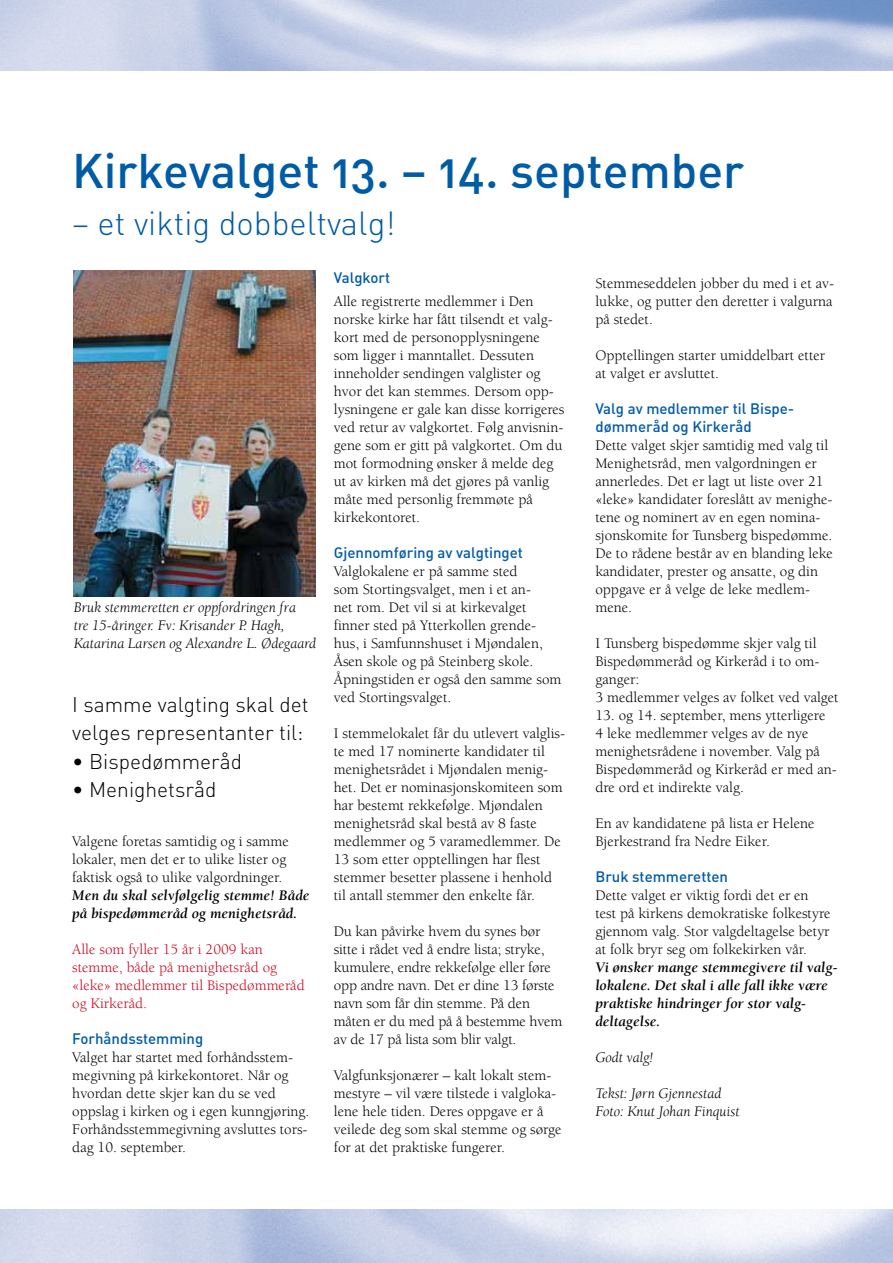
<style>
.page{position:relative;width:893px;height:1263px;background:#fff}
.page>*{position:absolute;margin:0;border:0;box-sizing:border-box;transform-origin:0 0}
.t1{font:48px "DIN Medium Alternate";color:#005ba6}
.t2{font:33px "DIN Light Alternate";color:#005ba6}
.t3{font:21px/28.5px "DIN Light Alternate";color:#000}
.t4{font:15px/18px "Berkeley Std";color:#000}
.t5{font:italic 700 15px/18px "Berkeley Std";color:#000}
.t6{font:italic 15px/18px "Berkeley Std";color:#000}
.t7{font:15px/18px "DIN Medium Alternate";color:#005ba6}
.t8{font:15px/18px "Berkeley Std";color:#cd071e}
</style>
<div class="page">
<svg style="left:0;top:1209px;width:893px;height:54px;background:#d1d8eb"></svg>
<svg style="left:0;top:0;width:893px;height:71px;background:#c7d0e7"></svg>
<img style="left:74px;top:270px;width:242px;height:326px">
<h1 class="t1" style="left:72px;top:140px;width:673px">Kirkevalget 13. – 14. september</h1>
<h2 class="t2" style="left:72px;top:203px;width:325px">– et viktig dobbeltvalg!</h2>
<p class="t7" style="left:334px;top:268px;width:58px">Valgkort</p>
<p class="t4" style="left:334px;top:293px;width:232px">Alle registrerte medlemmer i Den norske kirke har fått tilsendt et valg&shy;kort med de personopplysningene som ligger i manntallet. Dessuten inneholder sendingen valglister og hvor det kan stemmes. Dersom opp&shy;lysningene er gale kan disse korrigeres ved retur av valgkortet. Følg anvisnin&shy;gene som er gitt på valgkortet. Om du mot formodning ønsker å melde deg ut av kirken må det gjøres på vanlig måte med personlig fremmøte på kirkekontoret.</p>
<p class="t7" style="left:334px;top:543px;width:191px">Gjennomføring av valgtinget</p>
<p class="t4" style="left:334px;top:563px;width:229px">Valglokalene er på samme sted<br>som Stortingsvalget, men i et an-<br>net rom. Det vil si at kirkevalget finner sted på Ytterkollen grende&shy;hus, i Samfunnshuset i Mjøndalen,<br>Åsen skole og på Steinberg skole.<br>Åpningstiden er også den samme som ved Stortingsvalget.</p>
<p class="t4" style="left:334px;top:725px;width:233px">I stemmelokalet får du utlevert valglis&shy;te med 17 nominerte kandidater til menighetsrådet i Mjøndalen menig&shy;het. Det er nominasjonskomiteen som har bestemt rekkefølge. Mjøndalen menighetsråd skal bestå av 8 faste medlemmer og 5 varamedlemmer. De 13 som etter opptellingen har flest stemmer besetter plassene i henhold til antall stemmer den enkelte får.</p>
<p class="t4" style="left:334px;top:923px;width:230px">Du kan påvirke hvem du synes bør sitte i rådet ved å endre lista; stryke, kumulere, endre rekkefølge eller føre opp andre navn. Det er dine 13 første navn som får din stemme. På den måten er du med på å bestemme hvem av de 17 på lista som blir valgt.</p>
<p class="t4" style="left:334px;top:1067px;width:229px">Valgfunksjonærer – kalt lokalt stem&shy;mestyre – vil være tilstede i valgloka&shy;lene hele tiden. Deres oppgave er å veilede deg som skal stemme og sørge for at det praktiske fungerer.</p>
<p class="t4" style="left:595px;top:275px;width:240px;text-align:justify">Stemmeseddelen jobber du med i et av&shy;lukke, og putter den deretter i valgurna på stedet.</p>
<p class="t4" style="left:595px;top:347px;width:231px">Opptellingen starter umiddelbart etter at valget er avsluttet.</p>
<p class="t7" style="left:595px;top:399px;width:200px">Valg av medlemmer til Bispe&shy;dømmeråd og Kirkeråd</p>
<p class="t4" style="left:595px;top:437px;width:239px">Dette valget skjer samtidig med valg til Menighetsråd, men valgordningen er annerledes. Det er lagt ut liste over 21 «leke» kandidater foreslått av menighe&shy;tene og nominert av en egen nomina&shy;sjonskomite for Tunsberg bispedømme.<br>De to rådene består av en blanding leke kandidater, prester og ansatte, og din oppgave er å velge de leke medlem&shy;mene.</p>
<p class="t4" style="left:595px;top:635px;width:245px">I Tunsberg bispedømme skjer valg til<br>Bispedømmeråd og Kirkeråd i to om&shy;ganger:<br>3 medlemmer velges av folket ved valget</p>
<p class="t4" style="left:595px;top:707px;width:243px">13. og 14. september, mens ytterligere 4 leke medlemmer velges av de nye menighetsrådene i november. Valg på Bispedømmeråd og Kirkeråd er med an&shy;dre ord et indirekte valg.</p>
<p class="t4" style="left:595px;top:815px;width:221px">En av kandidatene på lista er Helene<br>Bjerkestrand fra Nedre Eiker.</p>
<p class="t7" style="left:595px;top:867px;width:134px">B ruk stemmeretten</p>
<p class="t4" style="left:595px;top:887px;width:237px">Dette valget er viktig fordi det er en test på kirkens demokratiske folkestyre gjennom valg. Stor valgdeltagelse betyr at folk bryr seg om folkekirken vår.</p>
<p class="t5" style="left:595px;top:959px;width:244px">Vi ønsker mange stemmegivere til valg&shy;lokalene. Det skal i alle fall ikke være praktiske hindringer for stor valg&shy;deltagelse.</p>
<p class="t6" style="left:595px;top:1049px;width:59px">Godt valg!</p>
<p class="t6" style="left:595px;top:1085px;width:146px">Tekst: Jørn Gjennestad<br>Foto: Knut Johan Finquist</p>
<p class="t6" style="left:74px;top:599px;width:244px">Bruk stemmeretten er oppfordringen fra<br>tre 15-åringer. Fv: Krisander P. Hagh,<br>Katarina Larsen og Alexandre L. Ødegaard</p>
<h3 class="t3" style="left:72px;top:690px;width:238px">I samme valgting skal det velges representanter til:</h3>
<h3 class="t3" style="left:72px;top:747px;width:171px">• Bispedømmeråd</h3>
<h3 class="t3" style="left:72px;top:775px;width:146px">• Menighetsråd</h3>
<p class="t4" style="left:72px;top:833px;width:218px">Valgene foretas samtidig og i samme lokaler, men det er to ulike lister og faktisk også to ulike valgordninger.</p>
<p class="t5" style="left:72px;top:887px;width:239px">Men du skal selvfølgelig stemme! Både på bispedømmeråd og menighetsråd.</p>
<p class="t8" style="left:72px;top:941px;width:234px">Alle som fyller 15 år i 2009 kan stemme, både på menighetsråd og «leke» medlemmer til Bispedømmeråd og Kirkeråd.</p>
<p class="t7" style="left:72px;top:1029px;width:132px">Forhåndsstemming</p>
<p class="t4" style="left:72px;top:1049px;width:239px">Valget har startet med forhåndsstem&shy;megivning på kirkekontoret. Når og hvordan dette skjer kan du se ved oppslag i kirken og i egen kunngjøring.<br>Forhåndsstemmegivning avsluttes tors&shy;dag 10. september.</p>
</div>
